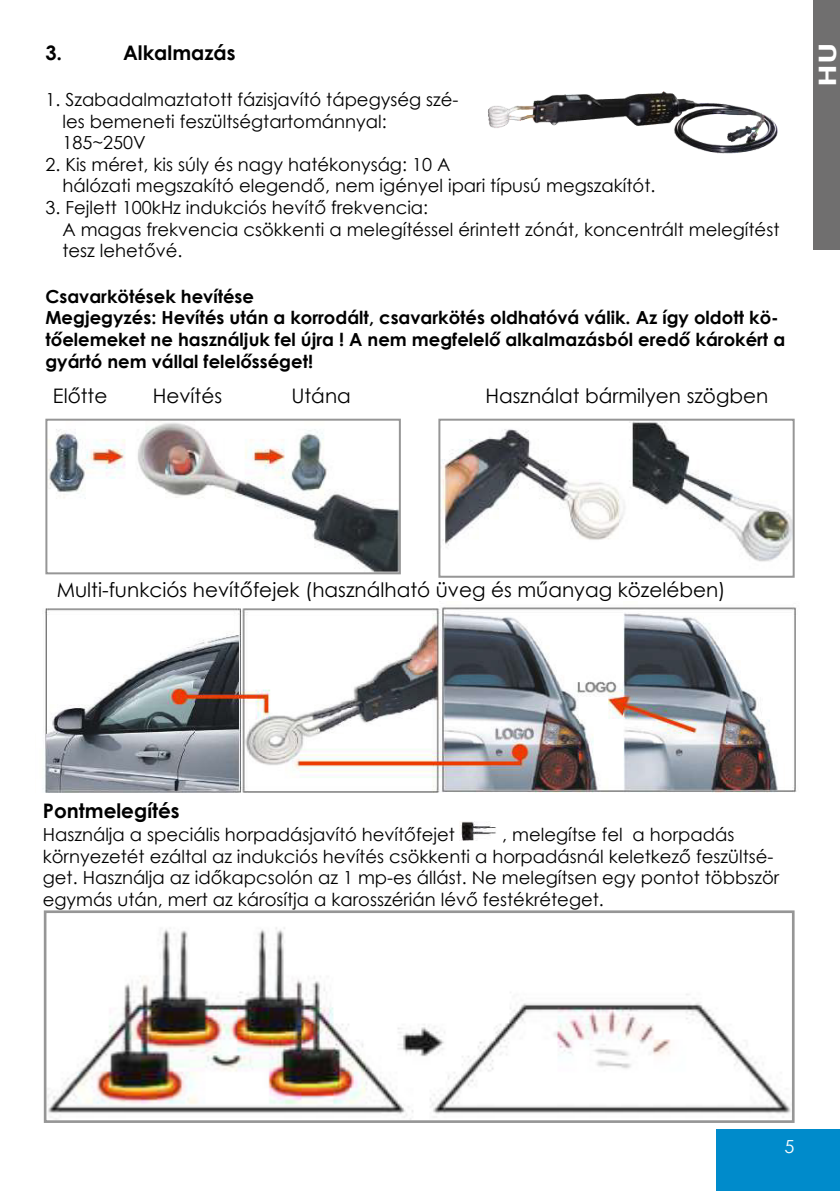
<style>
.page{position:relative;width:840px;height:1191px;background:#fff}
.page>*{position:absolute;margin:0;border:0;box-sizing:border-box;transform-origin:0 0}
.t1{font:700 24px "Century Gothic";color:#fff;scale:1.4 1}
.t2{font:20px "Century Gothic";color:#000}
.t3{font:700 20px "Century Gothic";color:#000}
.t4{font:18px/21.6px "Century Gothic";color:#000}
.t5{font:700 18px/21.6px "Century Gothic";color:#000}
.t6{font:18px "Century Gothic";color:#fff}
</style>
<div class="page">
<div style="left:716px;top:1129px;width:123px;height:62px;background:#008bcb"></div>
<div style="left:812px;top:0;width:27px;height:250px;background:#706f6f"></div>
<img style="left:488px;top:91px;width:290px;height:63px">
<img style="left:48px;top:423px;width:349px;height:148px">
<div style="left:45px;top:419px;width:355px;height:155px;border:2px solid #969696"></div>
<img style="left:441px;top:422px;width:350px;height:140px">
<div style="left:438px;top:419px;width:356px;height:159px;border:2px solid #969696"></div>
<img style="left:43px;top:607px;width:754px;height:186px">
<img style="left:459px;top:821px;width:37px;height:20px">
<img style="left:48px;top:927px;width:742px;height:192px">
<div style="left:44px;top:910px;width:750px;height:213px;border:3px solid #969696"></div>
<p class="t3" style="left:45px;top:38px;width:18px">3.</p>
<p class="t3" style="left:123px;top:38px;width:114px">Alkalmazás</p>
<p class="t4" style="left:62px;top:88px;width:397px;text-indent:-17px">1. Szabadalmaztatott fázisjavító tápegység szé&shy;les bemeneti feszültségtartománnyal:<br>185~250V</p>
<p class="t4" style="left:62px;top:153px;width:594px;text-indent:-17px">2. Kis méret, kis súly és nagy hatékonyság: 10 A<br>hálózati megszakító elegendő, nem igényel ipari típusú megszakítót.</p>
<p class="t4" style="left:62px;top:196px;width:718px;text-indent:-17px">3. Fejlett 100kHz indukciós hevítő frekvencia:<br>A magas frekvencia csökkenti a melegítéssel érintett zónát, koncentrált melegítést tesz lehetővé.</p>
<p class="t5" style="left:45px;top:285px;width:210px">Csavarkötések hevítése</p>
<p class="t5" style="left:45px;top:306px;width:741px">Megjegyzés: Hevítés után a korrodált, csavarkötés oldhatóvá válik. Az így oldott kö&shy;tőelemeket ne használjuk fel újra ! A nem megfelelő alkalmazásból eredő károkért a gyártó nem vállal felelősséget!</p>
<p class="t2" style="left:53px;top:382px;width:56px">Előtte</p>
<p class="t2" style="left:153px;top:382px;width:71px">Hevítés</p>
<p class="t2" style="left:291px;top:382px;width:61px">Utána</p>
<p class="t2" style="left:485px;top:382px;width:284px">Használat bármilyen szögben</p>
<h1 class="t1" style="left:808px;top:87px;width:33px;rotate:-90deg">HU</h1>
<p class="t2" style="left:57px;top:575px;width:670px">Multi-funkciós hevítőfejek (használható üveg és műanyag közelében)</p>
<p class="t3" style="left:43px;top:795px;width:138px">Pontmelegítés</p>
<p class="t4" style="left:43px;top:823px;width:413px">Használja a speciális horpadásjavító hevítőfejet</p>
<p class="t4" style="left:43px;top:823px;width:737px;text-indent:459px">, melegítse fel a horpadás környezetét ezáltal az indukciós hevítés csökkenti a horpadásnál keletkező feszültsé&shy;get. Használja az időkapcsolón az 1 mp-es állást. Ne melegítsen egy pontot többször egymás után, mert az károsítja a karosszérián lévő festékréteget.</p>
<p class="t6" style="left:784px;top:1133px;width:11px">5</p>
</div>
